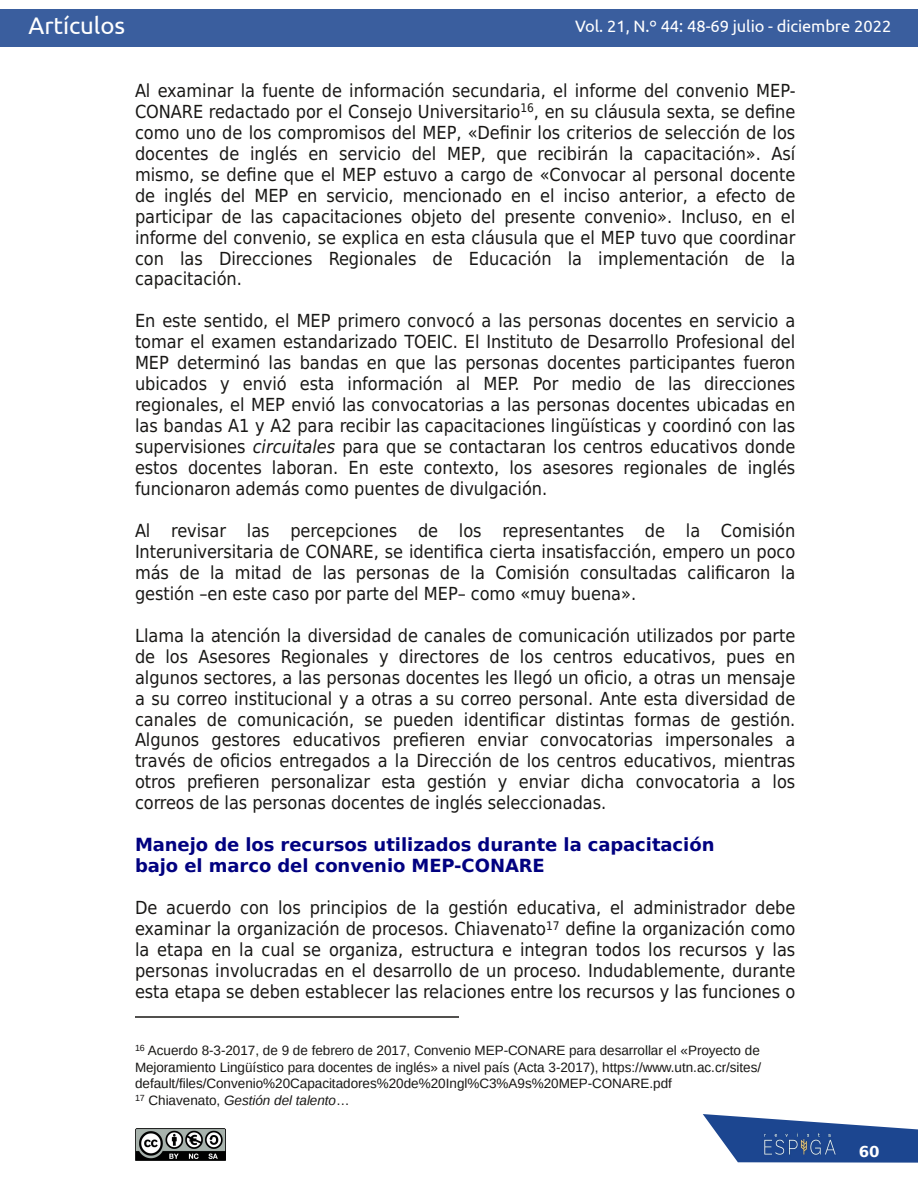
<style>
.page{position:relative;width:918px;height:1188px;background:#fff}
.page>*{position:absolute;margin:0;border:0;box-sizing:border-box;transform-origin:0 0}
.t1{font:24px "Ubuntu";letter-spacing:-.005em;color:#fff}
.t2{font:18px/21px "DejaVu Sans Condensed";color:#181715;text-align:justify}
.t3{font:700 18px/21px "DejaVu Sans";letter-spacing:-.005em;color:#010180}
.t4{font:16.5px "Ubuntu";letter-spacing:-.005em;color:#fff}
.t5{font:700 15px "DejaVu Sans";color:#fff}
.t6{font:13.5px/16.5px "Liberation Sans";color:#181715}
.s1{font-style:italic}
</style>
<div class="page">
<svg style="left:703px;top:1114px;width:215px;height:49px"></svg>
<img style="left:741px;top:1129px;width:118px;height:31px">
<div style="left:0;top:9px;width:918px;height:38px;background:#3a5e9e"></div>
<img style="left:135px;top:1129px;width:90px;height:31px">
<hr style="left:135px;top:1016px;width:324px;height:2px;background:#181715">
<h1 class="t1" style="left:28px;top:12px;width:98px">Artículos</h1>
<p class="t4" style="left:575px;top:17px;width:318px">Vol. 21, N.º 44: 48-69 julio - diciembre 2022</p>
<p class="t2" style="left:135px;top:80px;width:662px">Al examinar la fuente de información secundaria, el informe del convenio MEP-CONARE redactado por el Consejo Universitario<sup>16</sup>, en su cláusula sexta, se define como uno de los compromisos del MEP, «Definir los criterios de selección de los docentes de inglés en servicio del MEP, que recibirán la capacitación». Así mismo, se define que el MEP estuvo a cargo de «Convocar al personal docente de inglés del MEP en servicio, mencionado en el inciso anterior, a efecto de participar de las capacitaciones objeto del presente convenio». Incluso, en el informe del convenio, se explica en esta cláusula que el MEP tuvo que coordinar con las Direcciones Regionales de Educación la implementación de la capacitación.</p>
<p class="t2" style="left:135px;top:311px;width:662px">En este sentido, el MEP primero convocó a las personas docentes en servicio a tomar el examen estandarizado TOEIC. El Instituto de Desarrollo Profesional del MEP determinó las bandas en que las personas docentes participantes fueron ubicados y envió esta información al MEP. Por medio de las direcciones regionales, el MEP envió las convocatorias a las personas docentes ubicadas en las bandas A1 y A2 para recibir las capacitaciones lingüísticas y coordinó con las supervisiones <span class="s1">circuitales</span> para que se contactaran los centros educativos donde estos docentes laboran. En este contexto, los asesores regionales de inglés funcionaron además como puentes de divulgación.</p>
<p class="t2" style="left:135px;top:520px;width:662px">Al revisar las percepciones de los representantes de la Comisión Interuniversitaria de CONARE, se identifica cierta insatisfacción, empero un poco más de la mitad de las personas de la Comisión consultadas calificaron la gestión –en este caso por parte del MEP– como «muy buena».</p>
<p class="t2" style="left:135px;top:625px;width:662px">Llama la atención la diversidad de canales de comunicación utilizados por parte de los Asesores Regionales y directores de los centros educativos, pues en algunos sectores, a las personas docentes les llegó un oficio, a otras un mensaje a su correo institucional y a otras a su correo personal. Ante esta diversidad de canales de comunicación, se pueden identificar distintas formas de gestión.<br>Algunos gestores educativos prefieren enviar convocatorias impersonales a través de oficios entregados a la Dirección de los centros educativos, mientras otros prefieren personalizar esta gestión y enviar dicha convocatoria a los correos de las personas docentes de inglés seleccionadas.</p>
<p class="t3" style="left:135px;top:834px;width:581px">Manejo de los recursos utilizados durante la capacitación bajo el marco del convenio MEP-CONARE</p>
<p class="t2" style="left:135px;top:897px;width:662px">De acuerdo con los principios de la gestión educativa, el administrador debe examinar la organización de procesos. Chiavenato<sup>17</sup> define la organización como la etapa en la cual se organiza, estructura e integran todos los recursos y las personas involucradas en el desarrollo de un proceso. Indudablemente, durante esta etapa se deben establecer las relaciones entre los recursos y las funciones o</p>
<p class="t6" style="left:135px;top:1042px;width:628px"><sup>16</sup> Acuerdo 8-3-2017, de 9 de febrero de 2017, Convenio MEP-CONARE para desarrollar el «Proyecto de Mejoramiento Lingüístico para docentes de inglés» a nivel país (Acta 3-2017), https://www.utn.ac.cr/sites/ default/files/Convenio%20Capacitadores%20de%20Ingl%C3%A9s%20MEP-CONARE.pdf<br><sup>17</sup> Chiavenato, <span class="s1">Gestión del talento</span>…</p>
<p class="t5" style="left:859px;top:1143px;width:22px">60</p>
</div>
